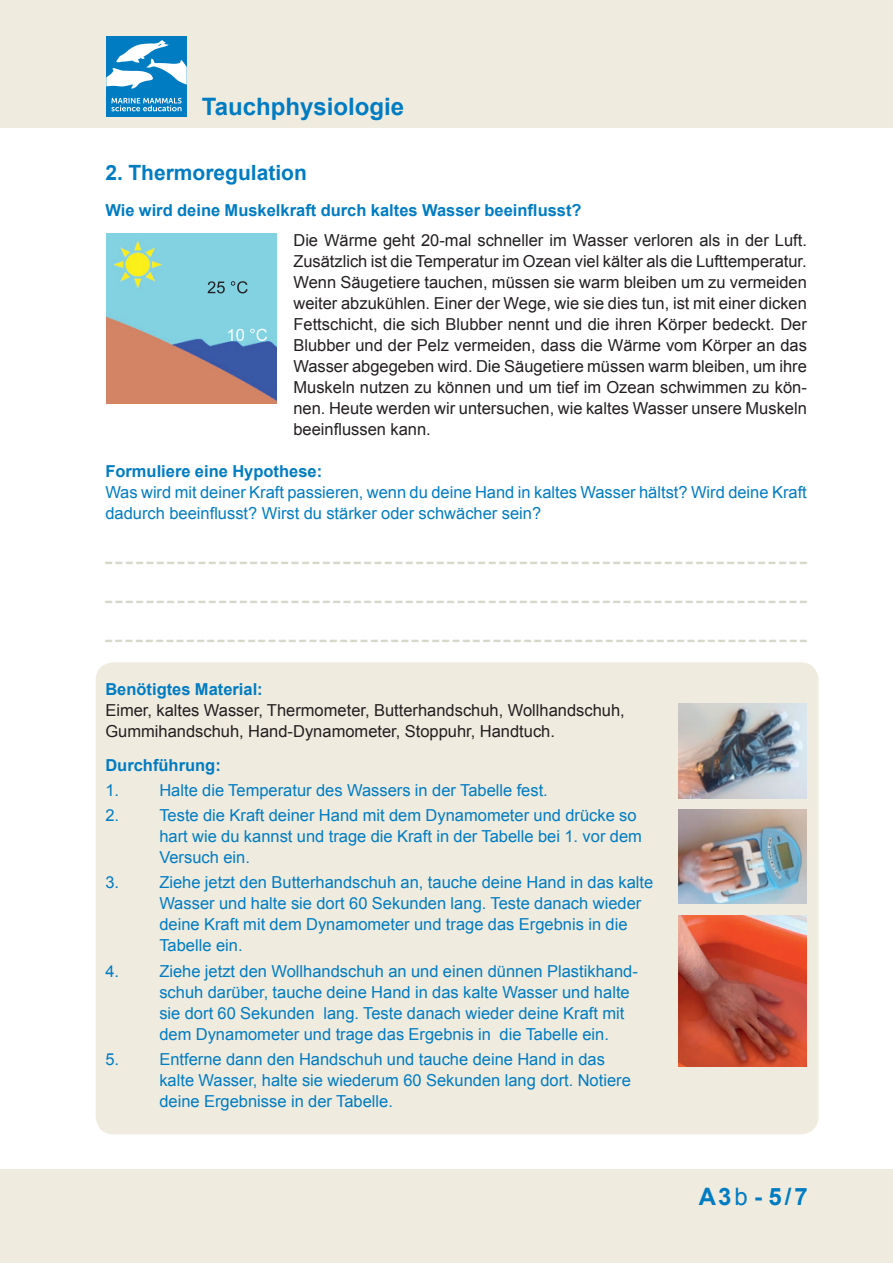
<style>
.page{position:relative;width:893px;height:1263px;background:#fff}
.page>*{position:absolute;margin:0;border:0;box-sizing:border-box;transform-origin:0 0}
.t1{font:30px/39px "Arial";color:#d8d7cc;text-align:justify;scale:.4 1}
.t2{font:700 24px "Arial";color:#007cc3}
.t3{font:700 21px "Arial";color:#007cc3}
.t4{font:16.5px/21px "Arial";color:#007cc3}
.t5{font:16.5px/21px "Arial";color:#231f20;text-align:justify}
.t6{font:700 16.5px "Arial";color:#007cc3}
.s1{font-weight:400}
</style>
<div class="page">
<div style="left:0;top:0;width:893px;height:128px;background:#efebdf"></div>
<div style="left:106px;top:36px;width:81px;height:81px;background:#007cc3"></div>
<svg style="left:106px;top:40px;width:81px;height:49px"></svg>
<svg style="left:111px;top:98px;width:71px;height:13px"></svg>
<img style="left:106px;top:234px;width:170px;height:170px">
<svg style="left:208px;top:281px;width:40px;height:12px"></svg>
<svg style="left:228px;top:329px;width:39px;height:12px"></svg>
<div style="left:96px;top:662px;width:723px;height:472px;background:#efebdf;border-radius:18px"></div>
<img style="left:678px;top:915px;width:129px;height:151px">
<img style="left:678px;top:809px;width:129px;height:94px">
<img style="left:678px;top:704px;width:129px;height:94px">
<div style="left:0;top:1169px;width:893px;height:94px;background:#efebdf"></div>
<h2 class="t2" style="left:202px;top:91px;width:204px">Tauchphysiologie</h2>
<p class="t3" style="left:105px;top:159px;width:203px">2. Thermoregulation</p>
<p class="t6" style="left:105px;top:199px;width:478px">Wie wird deine Muskelkraft durch kaltes Wasser beeinflusst?</p>
<p class="t5" style="left:293px;top:229px;width:515px">Die Wärme geht 20-mal schneller im Wasser verloren als in der Luft.<br>Zusätzlich ist die Temperatur im Ozean viel kälter als die Lufttemperatur.<br>Wenn Säugetiere tauchen, müssen sie warm bleiben um zu vermeiden weiter abzukühlen. Einer der Wege, wie sie dies tun, ist mit einer dicken Fettschicht, die sich Blubber nennt und die ihren Körper bedeckt. Der Blubber und der Pelz vermeiden, dass die Wärme vom Körper an das Wasser abgegeben wird. Die Säugetiere müssen warm bleiben, um ihre Muskeln nutzen zu können und um tief im Ozean schwimmen zu kön&shy;nen. Heute werden wir untersuchen, wie kaltes Wasser unsere Muskeln beeinflussen kann.</p>
<p class="t6" style="left:105px;top:460px;width:218px">Formuliere eine Hypothese:</p>
<p class="t4" style="left:105px;top:481px;width:703px">Was wird mit deiner Kraft passieren, wenn du deine Hand in kaltes Wasser hältst? Wird deine Kraft dadurch beeinflusst? Wirst du stärker oder schwächer sein?</p>
<p class="t1" style="left:105px;top:528px;width:1755px">____________________________________________________________________ ____________________________________________________________________ _____________________________________________________________________</p>
<p class="t6" style="left:105px;top:678px;width:159px">Benötigtes Material:</p>
<p class="t5" style="left:105px;top:700px;width:521px">Eimer, kaltes Wasser, Thermometer, Butterhandschuh, Wollhandschuh,<br>Gummihandschuh, Hand-Dynamometer, Stoppuhr, Handtuch.</p>
<p class="t6" style="left:105px;top:754px;width:117px">Durchführung:</p>
<p class="t4" style="left:105px;top:780px;width:15px">1.</p>
<p class="t4" style="left:159px;top:780px;width:390px">Halte die Temperatur des Wassers in der Tabelle fest.</p>
<p class="t4" style="left:105px;top:805px;width:15px">2.</p>
<p class="t4" style="left:159px;top:805px;width:484px">Teste die Kraft deiner Hand mit dem Dynamometer und drücke so hart wie du kannst und trage die Kraft in der Tabelle bei 1. vor dem<br>Versuch ein.</p>
<p class="t4" style="left:105px;top:872px;width:15px">3.</p>
<p class="t4" style="left:159px;top:872px;width:495px">Ziehe jetzt den Butterhandschuh an, tauche deine Hand in das kalte Wasser und halte sie dort 60 Sekunden lang. Teste danach wieder deine Kraft mit dem Dynamometer und trage das Ergebnis in die Tabelle ein.</p>
<p class="t4" style="left:105px;top:960px;width:15px">4.</p>
<p class="t4" style="left:159px;top:960px;width:480px">Ziehe jetzt den Wollhandschuh an und einen dünnen Plastikhand&shy;schuh darüber, tauche deine Hand in das kalte Wasser und halte sie dort 60 Sekunden lang. Teste danach wieder deine Kraft mit dem Dynamometer und trage das Ergebnis in die Tabelle ein.</p>
<p class="t4" style="left:105px;top:1049px;width:15px">5.</p>
<p class="t4" style="left:159px;top:1049px;width:473px">Entferne dann den Handschuh und tauche deine Hand in das kalte Wasser, halte sie wiederum 60 Sekunden lang dort. Notiere deine Ergebnisse in der Tabelle.</p>
<h2 class="t2" style="left:699px;top:1181px;width:111px">A3<span class="s1">b</span> - 5/7</h2>
</div>
